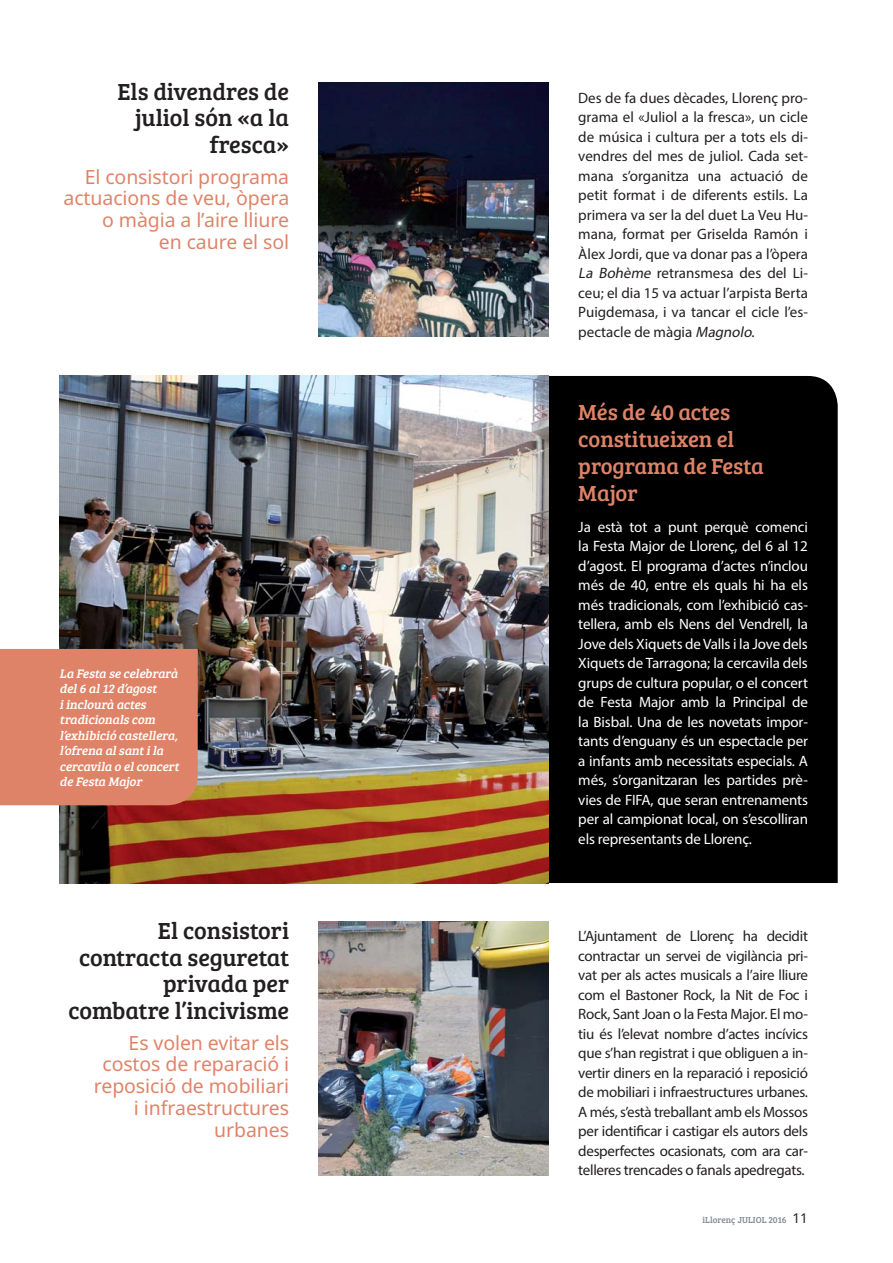
<style>
.page{position:relative;width:893px;height:1263px;background:#fff}
.page>*{position:absolute;margin:0;border:0;box-sizing:border-box;transform-origin:0 0}
.t1{font:24px/26.7px "Bree Serif";color:#231f20;text-align:right}
.t2{font:22.5px/27px "Bree Serif";letter-spacing:-.005em;color:#df8368}
.t3{font:19.5px/21.8px "Noto Sans";letter-spacing:-.005em;color:#df8368;text-align:right}
.t4{font:15px/19.5px "Myriad Pro";letter-spacing:-.02em;color:#231f20;text-align:justify}
.t5{font:15px/19.5px "Myriad Pro";letter-spacing:-.01em;color:#fff;text-align:justify}
.t6{font:italic 12.75px/15.5px "Bree Serif";color:#fff}
.t7{font:9px "Bree Serif";color:#868893}
.s1{font-style:italic}
.s2{font-family:"Noto Sans";font-size:13.5px;color:#231f20}
</style>
<div class="page">
<img style="left:319px;top:82px;width:230px;height:255px">
<div style="left:549px;top:376px;width:289px;height:507px;background:#000"></div>
<img style="left:60px;top:376px;width:489px;height:507px">
<img style="left:319px;top:922px;width:230px;height:253px">
<div style="left:0;top:649px;width:198px;height:156px;background:#df8368"></div>
<h1 class="t1" style="left:117px;top:80px;width:173px">Els divendres de juliol són «a la fresca»</h1>
<h3 class="t3" style="left:63px;top:168px;width:227px">El consistori programa actuacions de veu, òpera o màgia a l’aire lliure<br>en caure el sol</h3>
<p class="t6" style="left:60px;top:667px;width:123px">La Festa se celebrarà del 6 al 12 d’agost iinclourà actes tradicionals com l’exhibició castellera, l’ofrena al sant ila cercavila o el concert de Festa Major</p>
<h1 class="t1" style="left:68px;top:919px;width:222px">El consistori contracta seguretat privada per combatre l’incivisme</h1>
<h3 class="t3" style="left:94px;top:1034px;width:197px">Es volen evitar els costos de reparació i reposició de mobiliari i infraestructures urbanes</h3>
<p class="t4" style="left:578px;top:89px;width:231px">Des de fa dues dècades, Llorenç pro&shy;grama el «Juliol a la fresca», un cicle de música i cultura per a tots els di&shy;vendres del mes de juliol. Cada set&shy;mana s’organitza una actuació de petit format i de diferents estils. La primera va ser la del duet La Veu Hu&shy;mana, format per Griselda Ramón i Àlex Jordi, que va donar pas a l’òpera <span class="s1">La Bohème</span> retransmesa des del Li&shy;ceu; el dia 15 va actuar l’arpista Berta Puigdemasa, i va tancar el cicle l’es&shy;pectacle de màgia <span class="s1">Magnolo</span>.</p>
<h2 class="t2" style="left:578px;top:400px;width:187px">Més de 40 actes constitueixen el programa de Festa<br>Major</h2>
<p class="t5" style="left:578px;top:518px;width:231px">Ja està tot a punt perquè comenci la Festa Major de Llorenç, del 6 al 12 d’agost. El programa d’actes n’inclou més de 40, entre els quals hi ha els més tradicionals, com l’exhibició cas&shy;tellera, amb els Nens del Vendrell, la Jove dels Xiquets de Valls i la Jove dels Xiquets de Tarragona; la cercavila dels grups de cultura popular, o el concert de Festa Major amb la Principal de la Bisbal. Una de les novetats impor&shy;tants d’enguany és un espectacle per a infants amb necessitats especials. A més, s’organitzaran les partides prè&shy;vies de FIFA, que seran entrenaments per al campionat local, on s’escolliran els representants de Llorenç.</p>
<p class="t4" style="left:578px;top:928px;width:231px">L’Ajuntament de Llorenç ha decidit contractar un servei de vigilància pri&shy;vat per als actes musicals a l’aire lliure com el Bastoner Rock, la Nit de Foc i Rock, Sant Joan o la Festa Major. El mo&shy;tiu és l’elevat nombre d’actes incívics que s’han registrat i que obliguen a in&shy;vertir diners en la reparació i reposició de mobiliari i infraestructures urbanes.<br>A més, s’està treballant amb els Mossos per identificar i castigar els autors dels desperfectes ocasionats, com ara car&shy;telleres trencades o fanals apedregats.</p>
<p class="t7" style="left:702px;top:1216px;width:107px">iLlorenç JULIOL 2016 <span class="s2">11</span></p>
</div>
